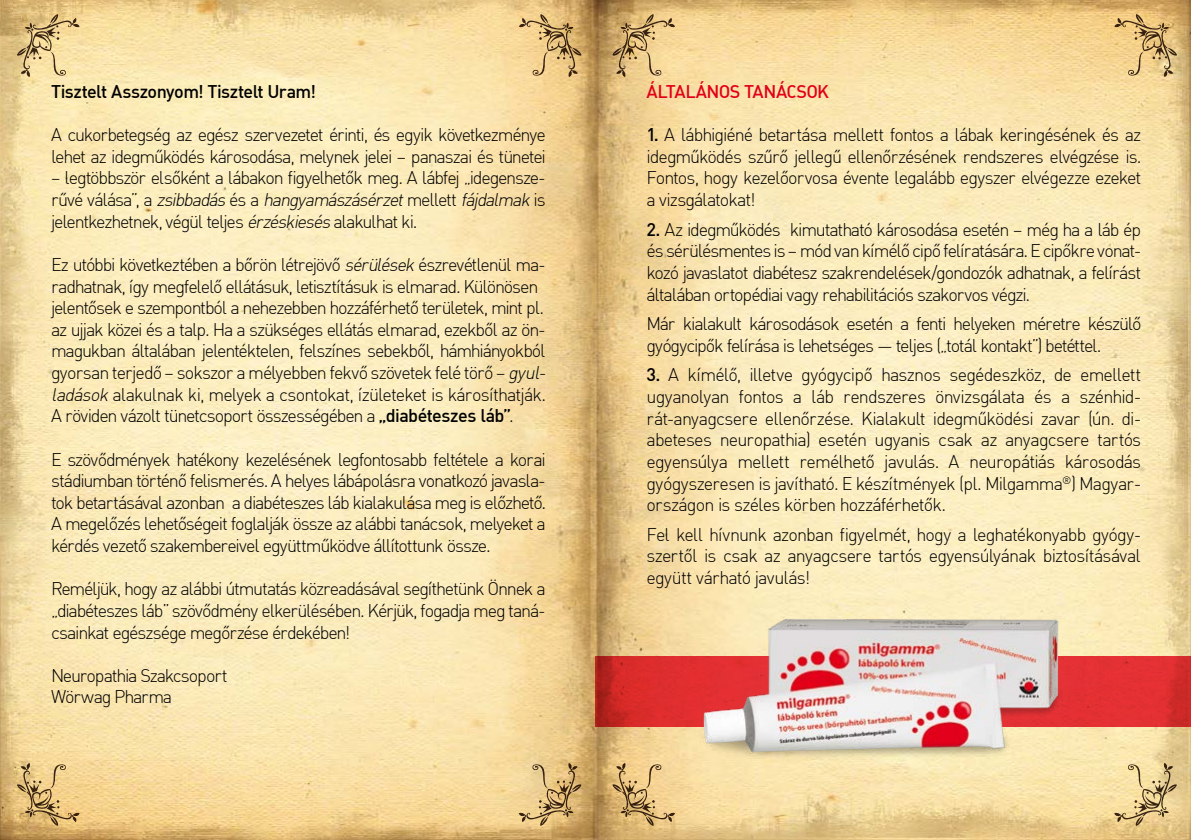
<style>
.page{position:relative;width:1191px;height:840px;background:#fff}
.page>*{position:absolute;margin:0;border:0;box-sizing:border-box;transform-origin:0 0}
.t1{font:18px/21.6px "DIN Alt Lt PFL";letter-spacing:.015em;color:#000;text-align:justify}
.t2{font:18px "DIN Alt Md PFL";letter-spacing:.015em;color:#000}
.t3{font:18px "DIN Alt Md PFL";letter-spacing:.02em;color:#e2001a}
.s1{font-style:italic}
.s2{font-family:"DIN Md PFL"}
</style>
<div class="page">
<img style="left:0;top:0;width:1191px;height:839px">
<svg style="left:595px;top:655px;width:596px;height:71px;background:#d92f2e"></svg>
<img style="left:682px;top:598px;width:403px;height:165px">
<svg style="left:1114px;top:14px;width:63px;height:63px;background:#d6b578"></svg>
<svg style="left:1114px;top:762px;width:63px;height:63px;background:#dac28a"></svg>
<svg style="left:612px;top:14px;width:63px;height:63px;background:#d2b278"></svg>
<svg style="left:612px;top:762px;width:63px;height:63px;background:#d4b377"></svg>
<svg style="left:519px;top:14px;width:62px;height:63px;background:#d5b377"></svg>
<svg style="left:519px;top:762px;width:62px;height:63px;background:#d1b177"></svg>
<svg style="left:17px;top:14px;width:63px;height:63px;background:#d8bf86"></svg>
<svg style="left:17px;top:762px;width:63px;height:63px;background:#d6b577"></svg>
<p class="t2" style="left:51px;top:79px;width:265px">Tisztelt Asszonyom! Tisztelt Uram!</p>
<p class="t1" style="left:51px;top:124px;width:495px">A cukorbetegség az egész szervezetet érinti, és egyik következménye lehet az idegműködés károsodása, melynek jelei – panaszai és tünetei</p>
<p class="t1" style="left:51px;top:167px;width:495px">– legtöbbször elsőként a lábakon figyelhetők meg. A lábfej „idegensze&shy;r ű v é v á l á s a ”, a <span class="s1">zsibbadás</span> é s a <span class="s1">hangyamászásérzet</span> m e l l e t t <span class="s1">fájdalmak</span> i s jelentkezhetnek, végül teljes <span class="s1">érzéskiesés</span> alakulhat ki.</p>
<p class="t1" style="left:51px;top:253px;width:499px;text-align:left">Ez utóbbi következtében a bőrön létrejövő <span class="s1">sérülések</span> észrevétlenül ma&shy;radhatnak, így megfelelő ellátásuk, letisztításuk is elmarad. Különösen jelentősek e szempontból a nehezebben hozzáférhető területek, mint pl. az ujjak közei és a talp. Ha a szükséges ellátás elmarad, ezekből az ön&shy;magukban általában jelentéktelen, felszínes sebekből, hámhiányokból gyorsan terjedő – sokszor a mélyebben fekvő szövetek felé törő – <span class="s1">gyul&shy;ladások</span> alakulnak ki, melyek a csontokat, ízületeket is károsíthatják.<br>A röviden vázolt tünetcsoport összességében a <span class="s2">„diabéteszes láb”</span>.</p>
<p class="t1" style="left:51px;top:448px;width:495px">E szövődmények hatékony kezelésének legfontosabb feltétele a korai stádiumban történő felismerés. A helyes lábápolásra vonatkozó javasla&shy;tok betartásával azonban a diabéteszes láb kialakulása meg is előzhető.<br>A megelőzés lehetőségeit foglalják össze az alábbi tanácsok, melyeket a kérdés vezető szakembereivel együttműködve állítottunk össze.</p>
<p class="t1" style="left:51px;top:577px;width:495px">Reméljük, hogy az alábbi útmutatás közreadásával segíthetünk Önnek a „diabéteszes láb” szövődmény elkerülésében. Kérjük, fogadja meg taná&shy;csainkat egészsége megőrzése érdekében!</p>
<p class="t1" style="left:51px;top:664px;width:177px">Neuropathia Szakcsoport<br>Wörwag Pharma</p>
<p class="t3" style="left:646px;top:79px;width:184px">ÁLTALÁNOS TANÁCSOK</p>
<p class="t1" style="left:646px;top:124px;width:495px"><span class="s2">1.</span> A lábhigiéné betartása mellett fontos a lábak keringésének és az idegműködés szűrő jellegű ellenőrzésének rendszeres elvégzése is.<br>Fontos, hogy kezelőorvosa évente legalább egyszer elvégezze ezeket a vizsgálatokat!</p>
<p class="t1" style="left:646px;top:218px;width:495px"><span class="s2">2.</span> Az idegműködés kimutatható károsodása esetén – még ha a láb ép és sérülésmentes is – mód van kímélő cipő felíratására. E cipőkre vonat&shy;kozó javaslatot diabétesz szakrendelések/gondozók adhatnak, a felírást általában ortopédiai vagy rehabilitációs szakorvos végzi.</p>
<p class="t1" style="left:646px;top:312px;width:495px">Már kialakult károsodások esetén a fenti helyeken méretre készülő gyógycipők felírása is lehetséges — teljes („totál kontakt”) betéttel.</p>
<p class="t1" style="left:646px;top:364px;width:495px"><span class="s2">3.</span> A kímélő, illetve gyógycipő hasznos segédeszköz, de emellett ugyanolyan fontos a láb rendszeres önvizsgálata és a szénhid&shy;rát-anyagcsere ellenőrzése. Kialakult idegműködési zavar (ún. di&shy;abeteses neuropathia) esetén ugyanis csak az anyagcsere tartós egyensúlya mellett remélhető javulás. A neuropátiás károsodás gyógyszeresen is javítható. E készítmények (pl. Milgamma<sup>®</sup>) Magyar&shy;országon is széles körben hozzáférhetők.</p>
<p class="t1" style="left:646px;top:523px;width:495px">Fel kell hívnunk azonban figyelmét, hogy a leghatékonyabb gyógy&shy;szertől is csak az anyagcsere tartós egyensúlyának biztosításával együtt várható javulás!</p>
</div>
